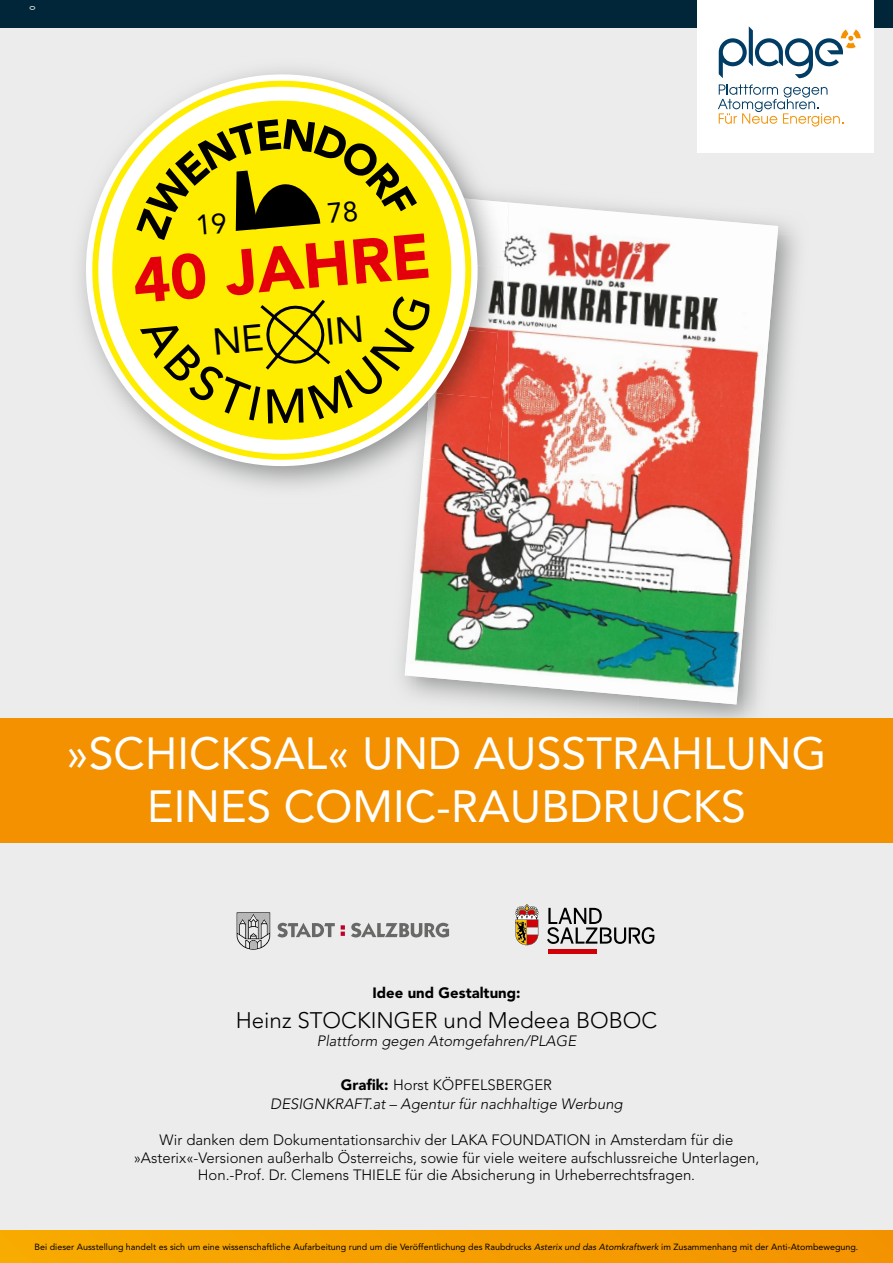
<style>
.page{position:relative;width:893px;height:1263px;background:#ececec}
.page>*{position:absolute;margin:0;border:0;box-sizing:border-box;transform-origin:0 0}
.t1{font:44.7px/53.7px "Avenir LT Std";color:#fff;text-align:center}
.t2{font:300 22.35px "Avenir LT Std";color:#000}
.t3{font:300 14.85px/17.9px "Avenir LT Std";color:#000;text-align:center}
.t4{font:italic 300 14.85px/18.6px "Avenir LT Std";color:#000;text-align:center}
.t5{font:900 14.85px "Avenir LT Std";color:#000}
.t6{font:9px "Avenir LT Std";color:#000}
.t7{font:500 7.5px "Avenir LT Std";color:#fff}
.s1{font-weight:900;font-style:normal}
.s2{font-style:normal}
.s3{font-style:italic}
</style>
<div class="page">
<svg style="left:237px;top:912px;width:33px;height:38px"></svg>
<svg style="left:277px;top:923px;width:58px;height:14px"></svg>
<svg style="left:341px;top:925px;width:4px;height:11px"></svg>
<svg style="left:351px;top:923px;width:98px;height:14px"></svg>
<svg style="left:515px;top:904px;width:23px;height:41px"></svg>
<hr style="left:548px;top:950px;width:49px;height:4px;background:#d10007">
<svg style="left:547px;top:908px;width:107px;height:36px"></svg>
<img style="left:730px;top:704px;width:13px;height:14px">
<img style="left:405px;top:202px;width:373px;height:502px">
<img style="left:405px;top:475px;width:15px;height:22px">
<img style="left:486px;top:197px;width:23px;height:11px">
<img style="left:486px;top:208px;width:23px;height:289px">
<img style="left:486px;top:262px;width:17px;height:71px">
<img style="left:486px;top:327px;width:12px;height:71px">
<img style="left:496px;top:353px;width:13px;height:144px">
<img style="left:486px;top:393px;width:6px;height:70px">
<img style="left:420px;top:475px;width:66px;height:22px">
<svg style="left:77px;top:182px;width:409px;height:293px"></svg>
<svg style="left:81px;top:70px;width:396px;height:401px"></svg>
<div style="left:0;top:718px;width:893px;height:125px;background:#f39100"></div>
<div style="left:0;top:0;width:893px;height:27px;background:#022639"></div>
<div style="left:698px;top:0;width:176px;height:152px;background:#fff"></div>
<svg style="left:718px;top:84px;width:125px;height:43px"></svg>
<svg style="left:719px;top:26px;width:142px;height:52px"></svg>
<div style="left:0;top:1230px;width:893px;height:33px;background:#f69f00"></div>
<svg style="left:135px;top:119px;width:294px;height:304px;background:#d6b912"></svg>
<p class="t7" style="left:28px;top:10px;width:6px;rotate:-90deg">0</p>
<h1 class="t1" style="left:66px;top:727px;width:761px">»SCHICKSAL« UND AUSSTRAHLUNG<br>EINES COMIC-RAUBDRUCKS</h1>
<p class="t5" style="left:372px;top:984px;width:150px">Idee und Gestaltung:</p>
<h2 class="t2" style="left:236px;top:1007px;width:423px">Heinz STOCKINGER und Medeea BOBOC</h2>
<p class="t4" style="left:317px;top:1032px;width:261px">Plattform gegen Atomgefahren/PLAGE</p>
<p class="t4" style="left:270px;top:1076px;width:354px"><span class="s1">Grafik:</span> <span class="s2">Horst KÖPFELSBERGER<br></span>DESIGNKRAFT.at – Agentur für nachhaltige Werbung</p>
<p class="t3" style="left:134px;top:1130px;width:627px">Wir danken dem Dokumentationsarchiv der LAKA FOUNDATION in Amsterdam für die »Asterix«-Versionen außerhalb Österreichs, sowie für viele weitere aufschlussreiche Unterlagen,<br>Hon.-Prof. Dr. Clemens THIELE für die Absicherung in Urheberrechtsfragen.</p>
<p class="t6" style="left:35px;top:1241px;width:825px">Bei dieser Ausstellung handelt es sich um eine wissenschaftliche Aufarbeitung rund um die Veröffentlichung des Raubdrucks <span class="s3">Asterix und das Atomkraftwerk</span> im Zusammenhang mit der Anti-Atombewegung.</p>
</div>
